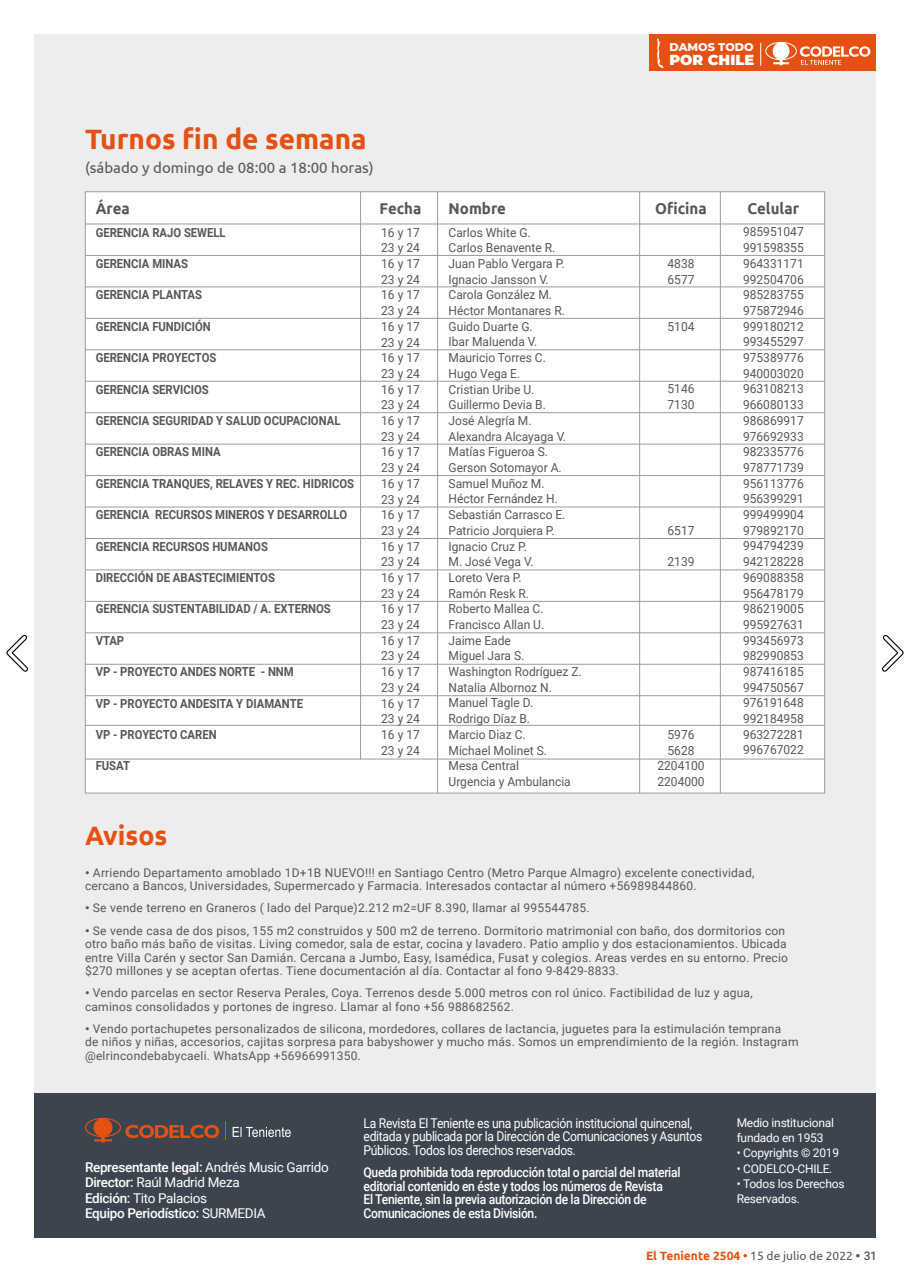
<style>
.page{position:relative;width:910px;height:1276px;background:#fff}
.page>*{position:absolute;margin:0;border:0;box-sizing:border-box;transform-origin:0 0}
.t1{font:700 28.05px "Ubuntu";color:#e65113}
.t2{font:700 26.55px "Ubuntu";color:#e65113}
.t3{font:700 15.6px "Ubuntu";color:#575756;scale:.96 1}
.t4{font:15px "Ubuntu";color:#575756}
.t5{font:900 14.55px "Montserrat";color:#fff}
.t6{font:500 13.5px/13.5px "Roboto";letter-spacing:-.025em;color:#fff;scale:.9 1}
.t7{font:13.5px/13.5px "Roboto";letter-spacing:-.025em;color:#fff;scale:.9 1}
.t8{font:500 13.5px/15px "Roboto";letter-spacing:-.025em;color:#fff}
.t9{font:12.45px/15.8px "Roboto";color:#575756;scale:.96 1}
.t10{font:700 12.45px "Roboto";color:#575756;scale:.9 1}
.t11{font:12px/13.5px "Roboto";letter-spacing:.02em;color:#575756}
.t12{font:12px/15.1px "Roboto";letter-spacing:-.02em;color:#fff}
.t13{font:700 12px "Ubuntu";color:#e65113}
.t14{font:800 11.25px "Montserrat";color:#fff}
.s1{font-weight:900}
.s2{font-weight:400}
.s3{font-weight:400;color:#575756}
.s4{color:#575756}
.s5{font-family:"Roboto";font-weight:500;color:#575756}
</style>
<div class="page">
<div style="left:34px;top:34px;width:842px;height:1059px;background:#ededed"></div>
<div style="left:649px;top:34px;width:227px;height:37px;background:#e65113"></div>
<svg style="left:760px;top:42px;width:110px;height:24px"></svg>
<svg style="left:657px;top:38px;width:7px;height:30px"></svg>
<div style="left:34px;top:1093px;width:842px;height:144px;background:#3c454f"></div>
<svg style="left:233px;top:1127px;width:58px;height:10px"></svg>
<svg style="left:85px;top:1117px;width:134px;height:25px"></svg>
<div style="left:85px;top:192px;width:740px;height:601px;background:#fff;border:1px solid #9d9d9c"></div>
<hr style="left:85px;top:224px;width:740px;height:1px;background:#9d9d9c">
<hr style="left:360px;top:191px;width:1px;height:568px;background:#9d9d9c">
<hr style="left:437px;top:191px;width:1px;height:602px;background:#9d9d9c">
<hr style="left:639px;top:191px;width:1px;height:602px;background:#9d9d9c">
<hr style="left:720px;top:191px;width:1px;height:602px;background:#9d9d9c">
<hr style="left:85px;top:381px;width:740px;height:1px;background:#9d9d9c">
<hr style="left:85px;top:538px;width:740px;height:1px;background:#9d9d9c">
<hr style="left:85px;top:255px;width:740px;height:1px;background:#9d9d9c">
<hr style="left:85px;top:412px;width:740px;height:1px;background:#9d9d9c">
<hr style="left:85px;top:569px;width:740px;height:1px;background:#9d9d9c">
<hr style="left:85px;top:287px;width:740px;height:1px;background:#9d9d9c">
<hr style="left:85px;top:444px;width:740px;height:1px;background:#9d9d9c">
<hr style="left:85px;top:601px;width:740px;height:1px;background:#9d9d9c">
<hr style="left:85px;top:318px;width:740px;height:1px;background:#9d9d9c">
<hr style="left:85px;top:475px;width:740px;height:1px;background:#9d9d9c">
<hr style="left:85px;top:632px;width:740px;height:1px;background:#9d9d9c">
<hr style="left:85px;top:349px;width:740px;height:1px;background:#9d9d9c">
<hr style="left:85px;top:507px;width:740px;height:1px;background:#9d9d9c">
<hr style="left:85px;top:664px;width:740px;height:1px;background:#9d9d9c">
<hr style="left:85px;top:695px;width:740px;height:1px;background:#9d9d9c">
<hr style="left:85px;top:725px;width:740px;height:1px;background:#9d9d9c">
<hr style="left:85px;top:759px;width:740px;height:1px;background:#9d9d9c">
<svg style="left:882px;top:634px;width:22px;height:38px"></svg>
<svg style="left:6px;top:634px;width:22px;height:38px"></svg>
<p class="t14" style="left:669px;top:38px;width:86px">DAMOS TODO</p>
<p class="t5" style="left:669px;top:49px;width:86px">POR CHILE</p>
<h1 class="t1" style="left:85px;top:122px;width:283px">Turnos fin de semana</h1>
<p class="t4" style="left:85px;top:159px;width:290px">(sábado y domingo de 08:00 a 18:00 horas)</p>
<h3 class="t3" style="left:96px;top:199px;width:37px">Área</h3>
<p class="t10" style="left:96px;top:223px;width:146px">GERENCIA RAJO SEWELL</p>
<p class="t10" style="left:96px;top:255px;width:104px">GERENCIA MINAS</p>
<p class="t10" style="left:96px;top:286px;width:120px">GERENCIA PLANTAS</p>
<p class="t10" style="left:96px;top:318px;width:130px">GERENCIA FUNDICIÓN</p>
<p class="t10" style="left:96px;top:349px;width:136px">GERENCIA PROYECTOS</p>
<p class="t10" style="left:96px;top:380px;width:127px">GERENCIA SERVICIOS</p>
<p class="t10" style="left:96px;top:412px;width:274px">GERENCIA SEGURIDAD Y SALUD OCUPACIONAL</p>
<p class="t10" style="left:96px;top:443px;width:140px">GERENCIA OBRAS MINA</p>
<p class="t10" style="left:96px;top:475px;width:289px">GERENCIA TRANQUES, RELAVES Y REC. HIDRICOS</p>
<p class="t10" style="left:96px;top:506px;width:281px">GERENCIA RECURSOS MINEROS Y DESARROLLO</p>
<p class="t10" style="left:96px;top:537px;width:193px">GERENCIA RECURSOS HUMANOS</p>
<p class="t10" style="left:96px;top:569px;width:201px">DIRECCIÓN DE ABASTECIMIENTOS</p>
<p class="t10" style="left:96px;top:600px;width:263px">GERENCIA SUSTENTABILIDAD / A. EXTERNOS</p>
<p class="t10" style="left:96px;top:631px;width:33px">VTAP</p>
<p class="t10" style="left:96px;top:663px;width:222px">VP - PROYECTO ANDES NORTE - NNM</p>
<p class="t10" style="left:96px;top:694px;width:232px">VP - PROYECTO ANDESITA Y DIAMANTE</p>
<p class="t10" style="left:96px;top:726px;width:136px">VP - PROYECTO CAREN</p>
<p class="t10" style="left:96px;top:757px;width:40px">FUSAT</p>
<h3 class="t3" style="left:380px;top:199px;width:45px">Fecha</h3>
<h3 class="t3" style="left:449px;top:199px;width:61px">Nombre</h3>
<h3 class="t3" style="left:655px;top:199px;width:55px">Oficina</h3>
<h3 class="t3" style="left:748px;top:199px;width:55px">Celular</h3>
<p class="t9" style="left:381px;top:224px;width:42px;text-align:justify">16 y 17<br>23 y 24<br>16 y 17<br>23 y 24<br>16 y 17<br>23 y 24<br>16 y 17<br>23 y 24<br>16 y 17<br>23 y 24<br>16 y 17<br>23 y 24<br>16 y 17<br>23 y 24<br>16 y 17<br>23 y 24<br>16 y 17<br>23 y 24<br>16 y 17<br>23 y 24<br>16 y 17<br>23 y 24<br>16 y 17<br>23 y 24<br>16 y 17<br>23 y 24<br>16 y 17<br>23 y 24<br>16 y 17<br>23 y 24<br>16 y 17<br>23 y 24<br>16 y 17<br>23 y 24</p>
<p class="t9" style="left:449px;top:224px;width:140px">Carlos White G.<br>Carlos Benavente R.<br>Juan Pablo Vergara P.<br>Ignacio Jansson V.<br>Carola González M.<br>Héctor Montanares R.<br>Guido Duarte G.<br>Ibar Maluenda V.<br>Mauricio Torres C.<br>Hugo Vega E.<br>Cristian Uribe U.<br>Guillermo Devia B.<br>José Alegría M.<br>Alexandra Alcayaga V.<br>Matías Figueroa S.<br>Gerson Sotomayor A.<br>Samuel Muñoz M.<br>Héctor Fernández H.<br>Sebastián Carrasco E.<br>Patricio Jorquiera P.<br>Ignacio Cruz P.<br>M. José Vega V.<br>Loreto Vera P.<br>Ramón Resk R.<br>Roberto Mallea C.<br>Francisco Allan U.<br>Jaime Eade<br>Miguel Jara S.<br>Washington Rodríguez Z.<br>Natalia Albornoz N.<br>Manuel Tagle D.<br>Rodrigo Díaz B.<br>Marcio Diaz C.<br>Michael Molinet S.<br>Mesa Central<br>Urgencia y Ambulancia</p>
<p class="t9" style="left:743px;top:224px;width:65px;text-align:justify">985951047<br>991598355<br>964331171<br>992504706<br>985283755<br>975872946<br>999180212<br>993455297<br>975389776<br>940003020<br>963108213<br>966080133<br>986869917<br>976692933<br>982335776<br>978771739<br>956113776<br>956399291<br>999499904<br>979892170<br>994794239<br>942128228<br>969088358<br>956478179<br>986219005<br>995927631<br>993456973<br>982990853<br>987416185<br>994750567<br>976191648<br>992184958<br>963272281<br>996767022</p>
<p class="t9" style="left:667px;top:255px;width:30px">4838<br>6577</p>
<p class="t9" style="left:667px;top:318px;width:30px">5104</p>
<p class="t9" style="left:667px;top:381px;width:30px">5146<br>7130</p>
<p class="t9" style="left:667px;top:522px;width:30px">6517</p>
<p class="t9" style="left:667px;top:553px;width:30px">2139</p>
<p class="t9" style="left:657px;top:726px;width:51px;text-align:center">5976<br>5628<br>2204100<br>2204000</p>
<h2 class="t2" style="left:85px;top:819px;width:84px">Avisos</h2>
<p class="t11" style="left:85px;top:865px;width:671px"><span class="s1">•</span> Arriendo Departamento amoblado 1D+1B NUEVO!!! en Santiago Centro (Metro Parque Almagro) excelente conectividad, cercano a Bancos, Universidades, Supermercado y Farmacia. Interesados contactar al número +56989844860.</p>
<p class="t11" style="left:85px;top:901px;width:506px"><span class="s1">•</span> Se vende terreno en Graneros ( lado del Parque)2.212 m2=UF 8.390, llamar al 995544785.</p>
<p class="t11" style="left:85px;top:923px;width:705px"><span class="s1">•</span> Se vende casa de dos pisos, 155 m2 construidos y 500 m2 de terreno. Dormitorio matrimonial con baño, dos dormitorios con otro baño más baño de visitas. Living comedor, sala de estar, cocina y lavadero. Patio amplio y dos estacionamientos. Ubicada entre Villa Carén y sector San Damián. Cercana a Jumbo, Easy, Isamédica, Fusat y colegios. Areas verdes en su entorno. Precio $270 millones y se aceptan ofertas. Tiene documentación al día. Contactar al fono 9-8429-8833.</p>
<p class="t11" style="left:85px;top:985px;width:669px"><span class="s1">•</span> Vendo parcelas en sector Reserva Perales, Coya. Terrenos desde 5.000 metros con rol único. Factibilidad de luz y agua, caminos consolidados y portones de ingreso. Llamar al fono +56 988682562.</p>
<p class="t11" style="left:85px;top:1021px;width:715px"><span class="s1">•</span> Vendo portachupetes personalizados de silicona, mordedores, collares de lactancia, juguetes para la estimulación temprana<br>de niños y niñas, accesorios, cajitas sorpresa para babyshower y mucho más. Somos un emprendimiento de la región. Instagram @elrincondebabycaeli. WhatsApp +56966991350.</p>
<p class="t8" style="left:85px;top:1159px;width:245px">Representante legal: <span class="s2">Andrés Music Garrido<br></span>Director: <span class="s2">Raúl Madrid Meza<br></span>Edición: <span class="s2">Tito Palacios<br></span>Equipo Periodístico: <span class="s2">SURMEDIA</span></p>
<p class="t7" style="left:364px;top:1116px;width:378px">La Revista El Teniente es una publicación institucional quincenal, editada y publicada por la Dirección de Comunicaciones y Asuntos<br>Públicos. Todos los derechos reservados.</p>
<p class="t6" style="left:364px;top:1165px;width:354px">Queda prohibida toda reproducción total o parcial del material editorial contenido en éste y todos los números de Revista<br>El Teniente, sin la previa autorización de la Dirección de Comunicaciones de esta División.</p>
<p class="t12" style="left:737px;top:1114px;width:99px">Medio institucional fundado en 1953</p>
<p class="t12" style="left:737px;top:1145px;width:104px">• Copyrights © 2019</p>
<p class="t12" style="left:737px;top:1160px;width:97px">• CODELCO-CHILE.</p>
<p class="t12" style="left:737px;top:1175px;width:109px">• Todos los Derechos<br>Reservados.</p>
<p class="t13" style="left:646px;top:1248px;width:233px">El Teniente 2504 • <span class="s3">15 de julio de 2022</span> <span class="s4">•</span> <span class="s5">31</span></p>
</div>
